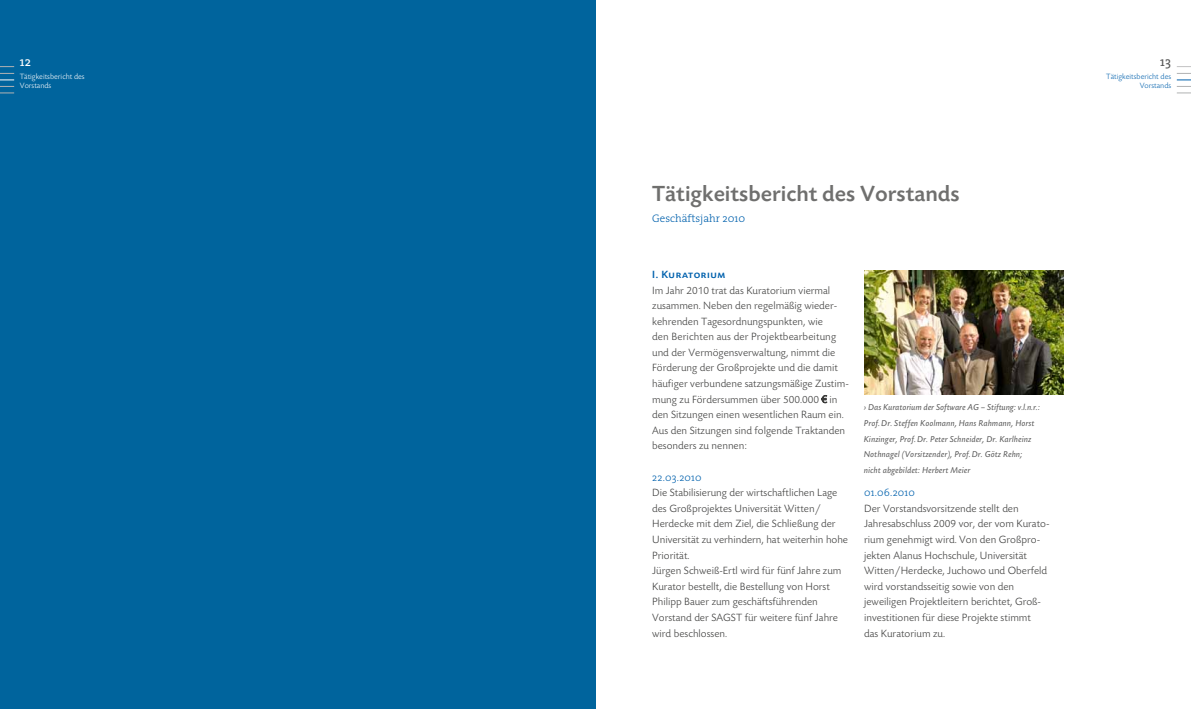
<style>
.page{position:relative;width:1191px;height:709px;background:#fff}
.page>*{position:absolute;margin:0;border:0;box-sizing:border-box;transform-origin:0 0}
.t1{font:500 23px "Today SB";color:#6f6f6e}
.t2{font:13px "The Serif";color:#fff}
.t3{font:13px "The Serif";color:#565656}
.t4{font:300 11px/15.6px "Today SB";color:#3b3b3a}
.t5{font:300 11px "The Serif";color:#0061ad}
.t6{font:11px "Today SB Caps Med";letter-spacing:.045em;color:#0061ad}
.t7{font:300 10.5px "The Serif";letter-spacing:.02em;color:#0061ad}
.t8{font:italic 9px/15.6px "Today SB";letter-spacing:.01em;color:#565656}
.t9{font:300 8px/9.6px "Today SB";color:#fff}
.t10{font:300 8px/9.6px "Today SB";color:#0061ad;text-align:right}
.s1{font-family:"Myriad Pro"}
</style>
<div class="page">
<div style="left:0;top:0;width:595px;height:709px;background:#00649d"></div>
<svg style="left:0;top:86px;width:14px;height:7px"></svg>
<svg style="left:0;top:66px;width:14px;height:1px"></svg>
<svg style="left:1177px;top:66px;width:14px;height:1px"></svg>
<svg style="left:0;top:73px;width:14px;height:7px"></svg>
<svg style="left:1176px;top:73px;width:15px;height:7px"></svg>
<svg style="left:1176px;top:86px;width:15px;height:7px"></svg>
<svg style="left:821px;top:395px;width:6px;height:8px"></svg>
<img style="left:864px;top:270px;width:199px;height:125px">
<p class="t2" style="left:20px;top:51px;width:13px">12</p>
<p class="t3" style="left:1160px;top:51px;width:13px">13</p>
<p class="t9" style="left:20px;top:71px;width:66px">Tätigkeitsbericht des<br>Vorstands</p>
<h1 class="t1" style="left:652px;top:181px;width:309px">Tätigkeitsbericht des Vorstands</h1>
<p class="t5" style="left:652px;top:209px;width:95px">Geschäftsjahr 2010</p>
<p class="t6" style="left:652px;top:268px;width:74px">I . Kuratorium</p>
<p class="t4" style="left:652px;top:283px;width:198px">Im Jahr 2010 trat das Kuratorium viermal zusammen. Neben den regelmäßig wieder&shy;kehrenden Tagesordnungspunkten, wie<br>den Berichten aus der Projektbearbeitung und der Vermögensverwaltung, nimmt die Förderung der Großprojekte und die damit häufiger verbundene satzungsmäßige Zustim&shy;mung zu Fördersummen über 500.000 <span class="s1">€</span> in den Sitzungen einen wesentlichen Raum ein.<br>Aus den Sitzungen sind folgende Traktanden besonders zu nennen:</p>
<p class="t7" style="left:652px;top:468px;width:51px">22.03.2010</p>
<p class="t4" style="left:652px;top:485px;width:197px">Die Stabilisierung der wirtschaftlichen Lage des Großprojektes Universität Witten/ Herdecke mit dem Ziel, die Schließung der Universität zu verhindern, hat weiterhin hohe Priorität.<br>Jürgen Schweiß-Ertl wird für fünf Jahre zum Kurator bestellt, die Bestellung von Horst Philipp Bauer zum geschäftsführenden Vorstand der SAGST für weitere fünf Jahre wird beschlossen.</p>
<p class="t8" style="left:864px;top:398px;width:177px;line-height:16.6px">› Das Kuratorium der Software AG – Stiftung: v.l.n.r.:<br>Prof.Dr. Steffen Koolmann, Hans Rahmann, Horst</p>
<p class="t8" style="left:864px;top:431px;width:169px">Kinzinger, Prof.Dr. Peter Schneider, Dr. Karlheinz<br>Nothnagel (Vorsitzender), Prof.Dr. Götz Rehn; nicht abgebildet: Herbert Meier</p>
<p class="t7" style="left:864px;top:484px;width:52px">01.06.2010</p>
<p class="t4" style="left:864px;top:501px;width:186px">Der Vorstandsvorsitzende stellt den Jahresabschluss 2009 vor, der vom Kurato&shy;rium genehmigt wird. Von den Großpro&shy;jekten Alanus Hochschule, Universität Witten/Herdecke, Juchowo und Oberfeld wird vorstandsseitig sowie von den jeweiligen Projektleitern berichtet, Groß&shy;investitionen für diese Projekte stimmt<br>das Kuratorium zu.</p>
<p class="t10" style="left:1106px;top:71px;width:66px">Tätigkeitsbericht des<br>Vorstands</p>
</div>
